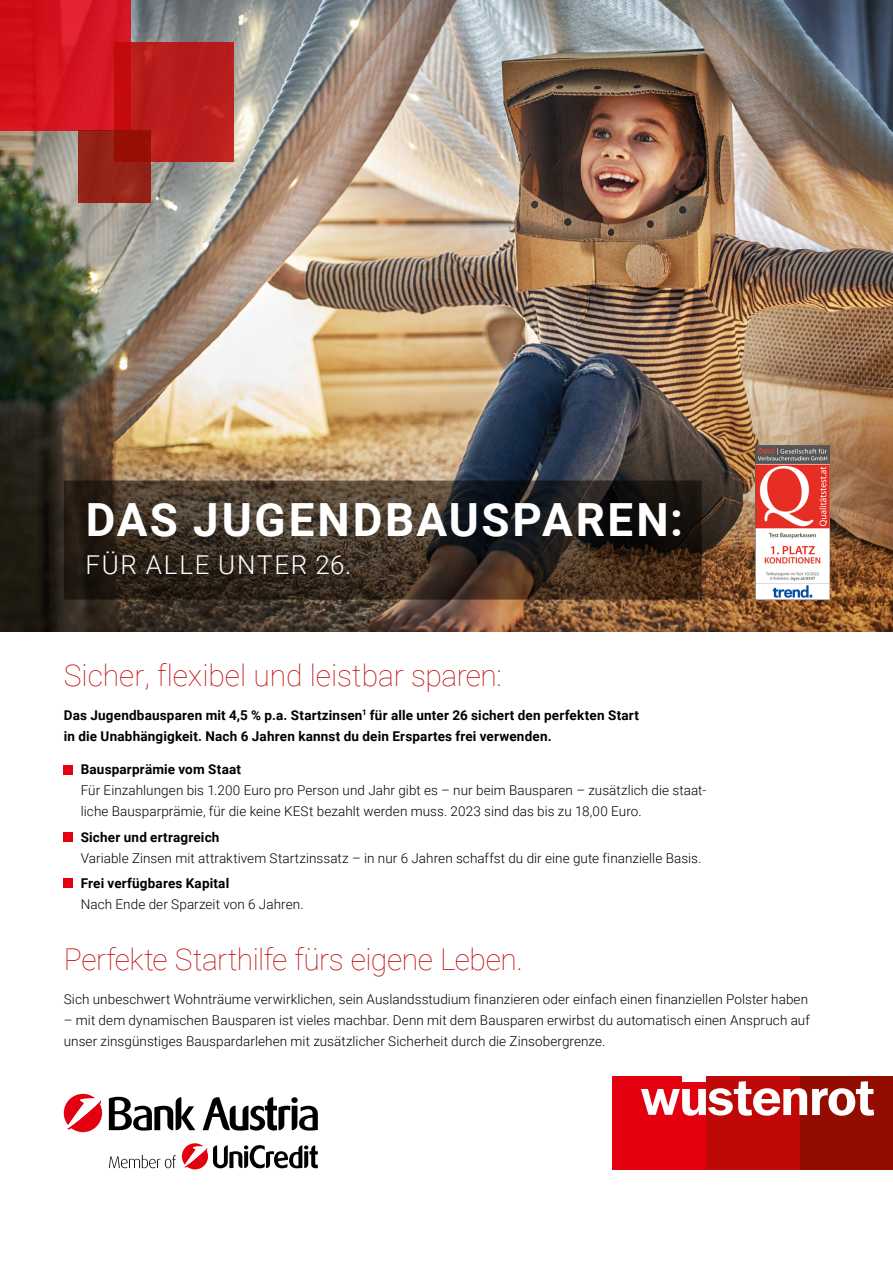
<style>
.page{position:relative;width:893px;height:1263px;background:#fff}
.page>*{position:absolute;margin:0;border:0;box-sizing:border-box;transform-origin:0 0}
.t1{font:700 45.75px "Roboto";letter-spacing:.06em;color:#fff}
.t2{font:100 30px "Roboto";letter-spacing:-.01em;color:#c00808}
.t3{font:300 25.95px "Roboto";letter-spacing:.065em;color:#fff}
.t4{font:300 13.5px/21px "Roboto";letter-spacing:.005em;color:#000}
.t5{font:700 13.5px/21px "Roboto";letter-spacing:.015em;color:#000}
</style>
<div class="page">
<img style="left:0;top:0;width:893px;height:631px">
<div style="left:64px;top:765px;width:9px;height:9px;background:#e3000f"></div>
<div style="left:64px;top:832px;width:9px;height:10px;background:#e3000f"></div>
<div style="left:64px;top:878px;width:9px;height:10px;background:#e3000f"></div>
<svg style="left:0;top:0;width:131px;height:131px;background:#d41420"></svg>
<div style="left:114px;top:42px;width:120px;height:120px;background:linear-gradient(to right,#bd1314,#b72221)"></div>
<svg style="left:78px;top:131px;width:73px;height:72px;background:#951e13"></svg>
<svg style="left:64px;top:480px;width:638px;height:120px;background:#362b21"></svg>
<div style="left:612px;top:1076px;width:94px;height:93px;background:#e3000f"></div>
<div style="left:799px;top:1076px;width:94px;height:93px;background:#920c00"></div>
<div style="left:706px;top:1076px;width:93px;height:93px;background:#c00808"></div>
<svg style="left:641px;top:1081px;width:233px;height:35px"></svg>
<div style="left:682px;top:1076px;width:24px;height:5px;background:#fff"></div>
<img style="left:756px;top:445px;width:73px;height:155px">
<svg style="left:109px;top:1155px;width:67px;height:13px"></svg>
<svg style="left:182px;top:1143px;width:136px;height:26px"></svg>
<svg style="left:109px;top:1097px;width:86px;height:33px"></svg>
<svg style="left:203px;top:1097px;width:115px;height:33px"></svg>
<svg style="left:64px;top:1094px;width:38px;height:38px"></svg>
<h1 class="t1" style="left:86px;top:487px;width:599px">DAS JUGENDBAUSPAREN:</h1>
<h3 class="t3" style="left:85px;top:547px;width:267px">FÜR ALLE UNTER 26.</h3>
<h2 class="t2" style="left:64px;top:654px;width:439px">Sicher, flexibel und leistbar sparen:</h2>
<p class="t5" style="left:64px;top:704px;width:577px">Das Jugendbausparen mit 4,5 % p.a. Startzinsen<sup>1</sup> für alle unter 26 sichert den perfekten Start in die Unabhängigkeit. Nach 6 Jahren kannst du dein Erspartes frei verwenden.</p>
<p class="t5" style="left:81px;top:759px;width:162px">Bausparprämie vom Staat</p>
<p class="t4" style="left:81px;top:780px;width:627px">Für Einzahlungen bis 1.200 Euro pro Person und Jahr gibt es – nur beim Bausparen – zusätzlich die staat&shy;liche Bausparprämie, für die keine KESt bezahlt werden muss. 2023 sind das bis zu 18,00 Euro.</p>
<p class="t5" style="left:81px;top:826px;width:140px">Sicher und ertragreich</p>
<p class="t4" style="left:81px;top:847px;width:622px">Variable Zinsen mit attraktivem Startzinssatz – in nur 6 Jahren schaffst du dir eine gute finanzielle Basis.</p>
<p class="t5" style="left:81px;top:872px;width:150px">Frei verfügbares Kapital</p>
<p class="t4" style="left:81px;top:893px;width:224px">Nach Ende der Sparzeit von 6 Jahren.</p>
<h2 class="t2" style="left:64px;top:939px;width:461px">Perfekte Starthilfe fürs eigene Leben.</h2>
<p class="t4" style="left:64px;top:988px;width:746px">Sich unbeschwert Wohnträume verwirklichen, sein Auslandsstudium finanzieren oder einfach einen finanziellen Polster haben</p>
<p class="t4" style="left:64px;top:1009px;width:748px">– mit dem dynamischen Bausparen ist vieles machbar. Denn mit dem Bausparen erwirbst du automatisch einen Anspruch auf unser zinsgünstiges Bauspardarlehen mit zusätzlicher Sicherheit durch die Zinsobergrenze.</p>
</div>
